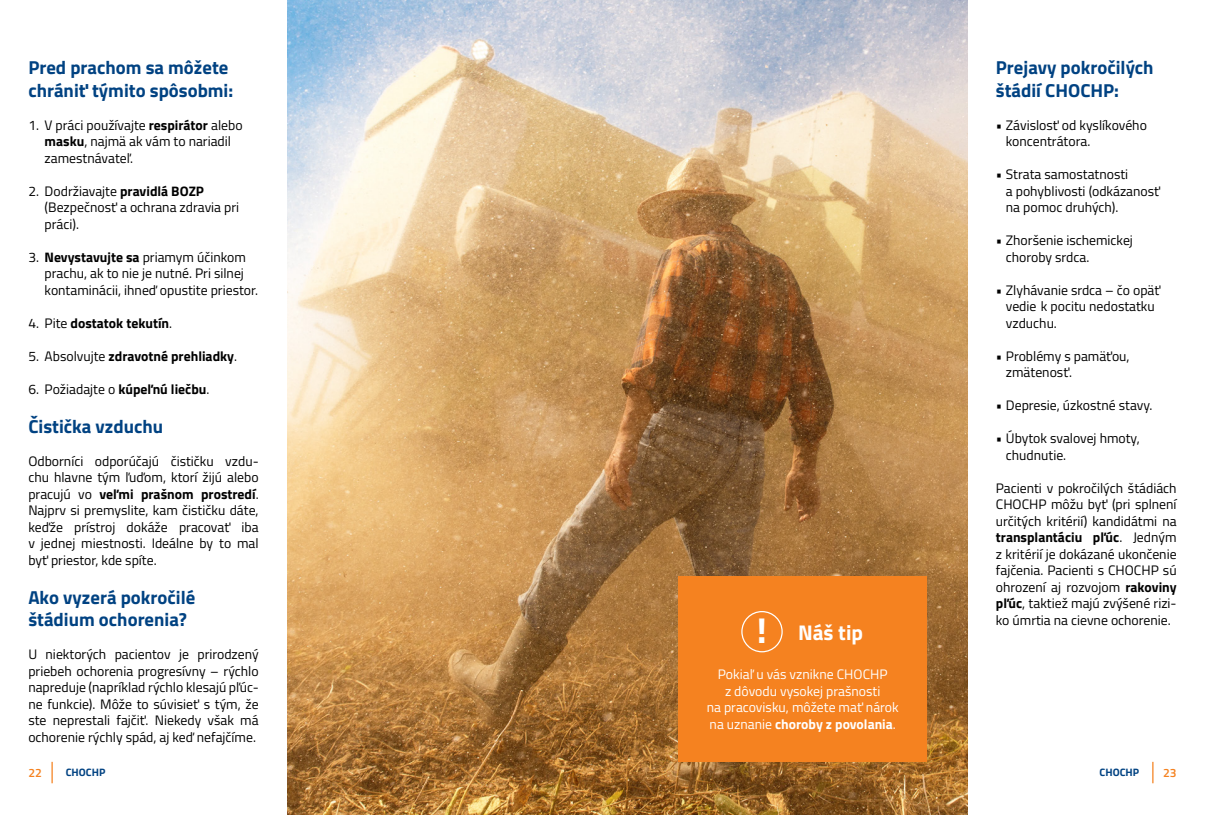
<style>
.page{position:relative;width:1205px;height:815px;background:#fff}
.page>*{position:absolute;margin:0;border:0;box-sizing:border-box;transform-origin:0 0}
.t1{font:700 21.25px "Titillium Web";color:#fff}
.t2{font:700 18.75px/22.5px "Titillium Web";color:#004282}
.t3{font:13.75px/16.5px "Titillium Web";color:#000}
.t4{font:13.75px/16.5px "Titillium Web";color:#fff;text-align:center}
.t5{font:700 13.75px "Titillium Web";color:#000}
.t6{font:600 12.12px "Titillium Web";color:#f58220}
.t7{font:700 10.75px "Titillium Web";color:#004282}
.s1{font-weight:700}
.s2{font-weight:400}
.s3{font-size:36px}
</style>
<div class="page">
<img style="left:287px;top:0;width:680px;height:815px">
<hr style="left:51px;top:762px;width:2px;height:21px;background:#f58220">
<svg style="left:1152px;top:762px;width:1px;height:21px"></svg>
<div style="left:679px;top:576px;width:248px;height:186px;background:#f58220"></div>
<div style="left:741px;top:611px;width:42px;height:41px;border:1px solid #fff;border-radius:50%"></div>
<h2 class="t2" style="left:28px;top:56px;width:206px">Pred prachom sa môžete chrániť týmito spôsobmi:</h2>
<p class="t3" style="left:45px;top:116px;width:199px;text-indent:-16px">1. V práci používajte <span class="s1">respirátor</span> alebo <span class="s1">masku</span>, najmä ak vám to nariadil zamestnávateľ.</p>
<p class="t3" style="left:45px;top:182px;width:196px;text-indent:-16px">2. Dodržiavajte <span class="s1">pravidlá BOZP </span>(Bezpečnosť a ochrana zdravia pri práci).</p>
<p class="t3" style="left:45px;top:248px;width:215px;text-indent:-16px">3. <span class="s1">Nevystavujte sa</span> priamym účinkom prachu, ak to nie je nutné. Pri silnej kontaminácii, ihneď opustite priestor.</p>
<p class="t5" style="left:28px;top:313px;width:145px"><span class="s2">4. Pite</span> dostatok tekutín<span class="s2">.</span></p>
<p class="t5" style="left:28px;top:346px;width:210px"><span class="s2">5. Absolvujte</span> zdravotné prehliadky<span class="s2">.</span></p>
<p class="t3" style="left:28px;top:380px;width:183px">6. Požiadajte o <span class="s1">kúpeľnú liečbu</span>.</p>
<h2 class="t2" style="left:28px;top:414px;width:136px">Čistička vzduchu</h2>
<p class="t3" style="left:28px;top:452px;width:232px;text-align:justify">Odborníci odporúčajú čističku vzdu&shy;chu hlavne tým ľuďom, ktorí žijú alebo pracujú vo <span class="s1">veľmi prašnom prostredí</span>.<br>Najprv si premyslite, kam čističku dáte, keďže prístroj dokáže pracovať iba v jednej miestnosti. Ideálne by to mal byť priestor, kde spíte.</p>
<h2 class="t2" style="left:28px;top:585px;width:168px">Ako vyzerá pokročilé štádium ochorenia?</h2>
<p class="t3" style="left:28px;top:646px;width:232px;text-align:justify">U niektorých pacientov je prirodzený priebeh ochorenia progresívny – rýchlo napreduje (napríklad rýchlo klesajú pľúc&shy;ne funkcie). Môže to súvisieť s tým, že ste neprestali fajčiť. Niekedy však má ochorenie rýchly spád, aj keď nefajčíme.</p>
<h1 class="t1" style="left:757px;top:616px;width:108px"><span class="s3">!</span> Náš tip</h1>
<p class="t4" style="left:707px;top:666px;width:193px">Pokiaľ u vás vznikne CHOCHP<br>z dôvodu vysokej prašnosti<br>na pracovisku, môžete mať nárok na uznanie <span class="s1">choroby z povolania</span>.</p>
<h2 class="t2" style="left:996px;top:56px;width:159px">Prejavy pokročilých štádií CHOCHP:</h2>
<p class="t3" style="left:1006px;top:116px;width:143px;text-indent:-10px">• Závislosť od kyslíkového koncentrátora.</p>
<p class="t3" style="left:1006px;top:166px;width:156px;text-indent:-10px">• Strata samostatnosti<br>a pohyblivosti (odkázanosť na pomoc druhých).</p>
<p class="t3" style="left:1006px;top:232px;width:129px;text-indent:-10px">• Zhoršenie ischemickej choroby srdca.</p>
<p class="t3" style="left:1006px;top:281px;width:156px;text-indent:-10px">• Zlyhávanie srdca – čo opäť vedie k pocitu nedostatku vzduchu.</p>
<p class="t3" style="left:1006px;top:347px;width:125px;text-indent:-10px">• Problémy s pamäťou, zmätenosť.</p>
<p class="t3" style="left:996px;top:397px;width:158px">• Depresie, úzkostné stavy.</p>
<p class="t3" style="left:1006px;top:430px;width:135px;text-indent:-10px">• Úbytok svalovej hmoty, chudnutie.</p>
<p class="t3" style="left:996px;top:479px;width:182px;text-align:justify">Pacienti v pokročilých štádiách CHOCHP môžu byť (pri splnení určitých kritérií) kandidátmi na <span class="s1">transplantáciu pľúc</span>. Jedným z kritérií je dokázané ukončenie fajčenia. Pacienti s CHOCHP sú ohrození aj rozvojom <span class="s1">rakoviny pľúc</span>, taktiež majú zvýšené rizi&shy;ko úmrtia na cievne ochorenie.</p>
<p class="t6" style="left:28px;top:763px;width:15px">22</p>
<p class="t7" style="left:66px;top:764px;width:41px">CHOCHP</p>
<p class="t7" style="left:1099px;top:764px;width:41px">CHOCHP</p>
<p class="t6" style="left:1163px;top:763px;width:15px">23</p>
</div>
